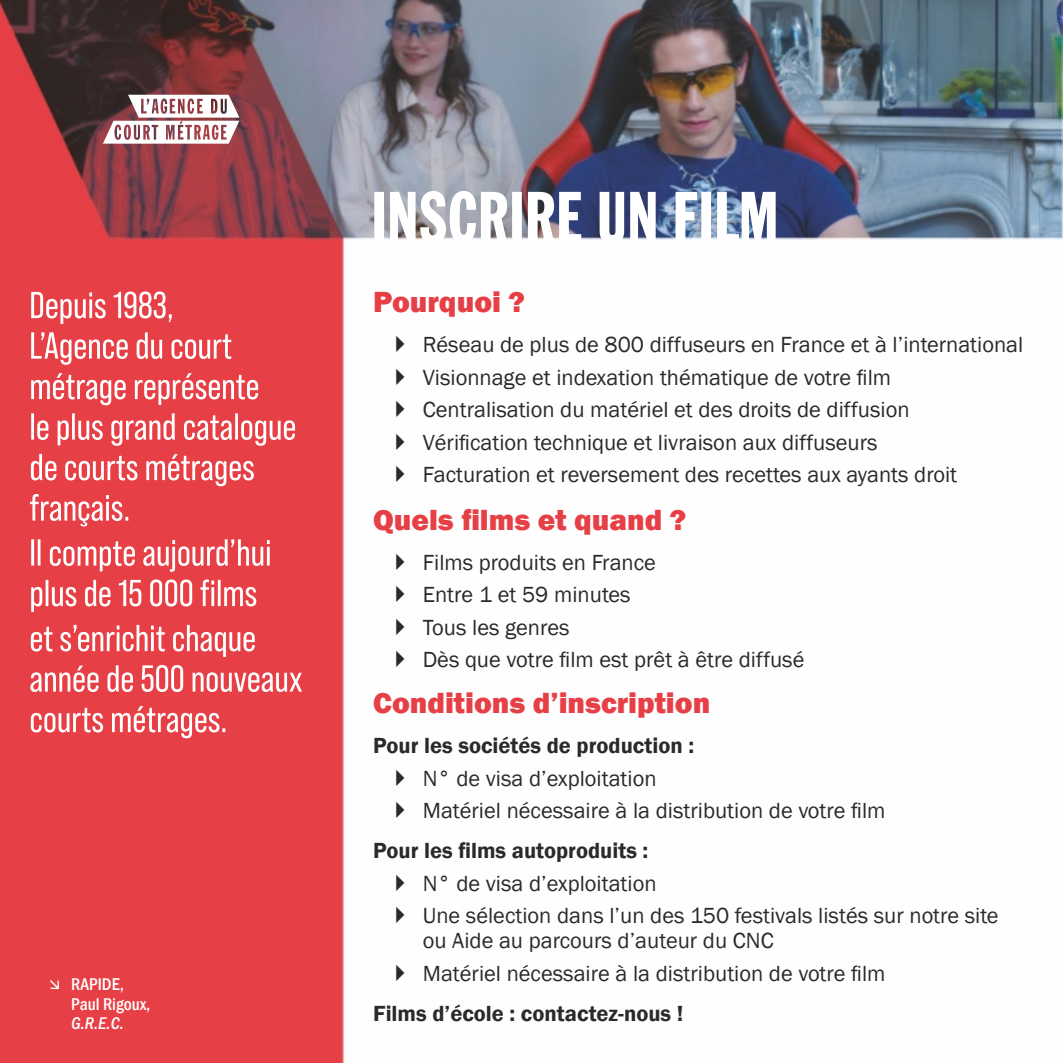
<style>
.page{position:relative;width:1063px;height:1063px;background:#fff}
.page>*{position:absolute;margin:0;border:0;box-sizing:border-box;transform-origin:0 0}
.t1{font:800 30px "Franklin Gothic";color:#e64046}
.t2{font:22.5px/32.5px "Franklin Gothic";color:#2a2b28}
.t3{font:600 22.5px "Franklin Gothic";color:#2a2b28}
.t4{font:500 condensed 17.5px/19.8px "Franklin Gothic";color:#fff}
.t5{font:italic 500 condensed 17.5px "Franklin Gothic";color:#fff}
</style>
<div class="page">
<img style="left:0;top:0;width:1063px;height:1063px">
<svg style="left:374px;top:191px;width:402px;height:52px"></svg>
<div style="left:30px;top:539px;width:272px;height:193px;background:#e63f46"></div>
<svg style="left:31px;top:291px;width:250px;height:447px;background:#ea6066"></svg>
<svg style="left:30px;top:420px;width:265px;height:106px;background:#ea6167"></svg>
<svg style="left:103px;top:95px;width:136px;height:49px"></svg>
<svg style="left:396px;top:336px;width:8px;height:16px"></svg>
<svg style="left:396px;top:368px;width:8px;height:17px"></svg>
<svg style="left:396px;top:401px;width:8px;height:16px"></svg>
<svg style="left:396px;top:433px;width:8px;height:17px"></svg>
<svg style="left:396px;top:466px;width:9px;height:16px"></svg>
<svg style="left:396px;top:553px;width:8px;height:17px"></svg>
<svg style="left:396px;top:586px;width:8px;height:16px"></svg>
<svg style="left:396px;top:618px;width:8px;height:17px"></svg>
<svg style="left:396px;top:651px;width:8px;height:16px"></svg>
<svg style="left:396px;top:769px;width:8px;height:17px"></svg>
<svg style="left:396px;top:802px;width:8px;height:16px"></svg>
<svg style="left:396px;top:874px;width:8px;height:17px"></svg>
<svg style="left:396px;top:907px;width:8px;height:16px"></svg>
<svg style="left:396px;top:964px;width:9px;height:17px"></svg>
<svg style="left:50px;top:980px;width:9px;height:9px"></svg>
<p class="t4" style="left:71px;top:974px;width:81px">RAPIDE,<br>Paul Rigoux,</p>
<p class="t5" style="left:71px;top:1013px;width:54px">G.R.E.C.</p>
<h1 class="t1" style="left:373px;top:283px;width:153px">Pourquoi ?</h1>
<p class="t2" style="left:423px;top:329px;width:602px">Réseau de plus de 800 diffuseurs en France et à l’international Visionnage et indexation thématique de votre film Centralisation du matériel et des droits de diffusion<br>Vérification technique et livraison aux diffuseurs<br>Facturation et reversement des recettes aux ayants droit</p>
<h1 class="t1" style="left:373px;top:500px;width:315px">Quels films et quand ?</h1>
<p class="t2" style="left:423px;top:547px;width:383px">Films produits en France<br>Entre 1 et 59 minutes<br>Tous les genres<br>Dès que votre film est prêt à être diffusé</p>
<h1 class="t1" style="left:373px;top:684px;width:339px">Conditions d’inscription</h1>
<p class="t3" style="left:373px;top:732px;width:323px">Pour les sociétés de production :</p>
<p class="t2" style="left:423px;top:763px;width:464px">N° de visa d’exploitation<br>Matériel nécessaire à la distribution de votre film</p>
<p class="t3" style="left:373px;top:837px;width:277px">Pour les films autoproduits :</p>
<p class="t2" style="left:423px;top:868px;width:577px">N° de visa d’exploitation<br>Une sélection dans l’un des 150 festivals listés sur notre site</p>
<p class="t2" style="left:423px;top:925px;width:464px">ou Aide au parcours d’auteur du CNC<br>Matériel nécessaire à la distribution de votre film</p>
<p class="t3" style="left:373px;top:999px;width:312px">Films d’école : contactez-nous !</p>
</div>
